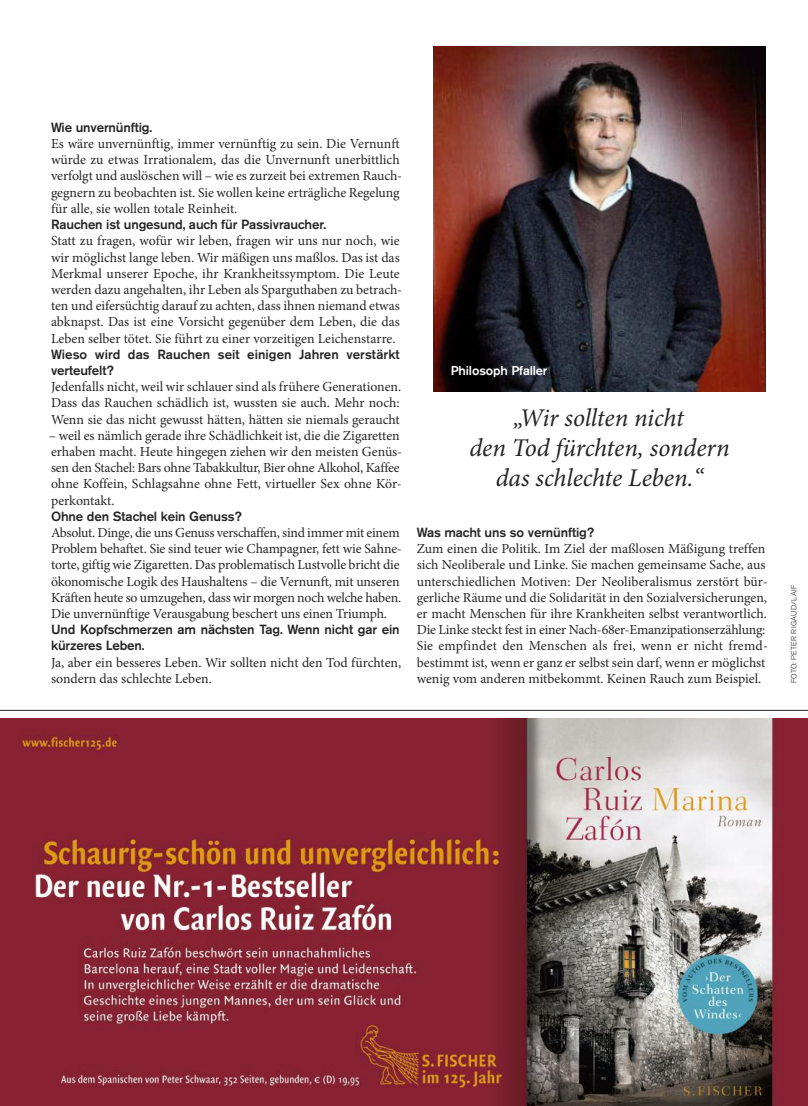
<style>
.page{position:relative;width:808px;height:1106px;background:#fff}
.page>*{position:absolute;margin:0;border:0;box-sizing:border-box;transform-origin:0 0}
.t1{font:italic 25.5px/30px "Minion Pro";letter-spacing:-.005em;color:#272627;text-align:center}
.t2{font:13.8px/16.2px "Minion Pro";letter-spacing:-.005em;color:#272627}
.t3{font:500 13.2px/16.2px "Akzidenz Grotesk Pro";letter-spacing:-.01em;color:#272627}
.t4{font:500 12.75px "Akzidenz Grotesk Pro";letter-spacing:-.01em;color:#fff}
.t5{font:300 7.5px "Akzidenz Grotesk Pro";letter-spacing:.025em;color:#272627}
</style>
<div class="page">
<hr style="left:0;top:710px;width:808px;height:1px;background:#272627">
<img style="left:434px;top:47px;width:331px;height:344px">
<img style="left:0;top:719px;width:808px;height:387px">
<p class="t3" style="left:51px;top:120px;width:103px">Wie unvernünftig.</p>
<p class="t2" style="left:51px;top:137px;width:353px">Es wäre unvernünftig, immer vernünftig zu sein. Die Vernunft würde zu etwas Irrationalem, das die Unvernunft unerbittlich verfolgt und auslöschen will – wie es zurzeit bei extremen Rauch&shy;gegnern zu beobachten ist. Sie wollen keine erträgliche Regelung für alle, sie wollen totale Reinheit.</p>
<p class="t3" style="left:51px;top:217px;width:277px">Rauchen ist ungesund, auch für Passivraucher.</p>
<p class="t2" style="left:51px;top:234px;width:353px">Statt zu fragen, wofür wir leben, fragen wir uns nur noch, wie wir möglichst lange leben. Wir mäßigen uns maßlos. Das ist das Merkmal unserer Epoche, ihr Krankheitssymptom. Die Leute werden dazu angehalten, ihr Leben als Sparguthaben zu betrach&shy;ten und eifersüchtig darauf zu achten, dass ihnen niemand etwas abknapst. Das ist eine Vorsicht gegenüber dem Leben, die das Leben selber tötet. Sie führt zu einer vorzeitigen Leichenstarre.</p>
<p class="t3" style="left:51px;top:347px;width:350px">Wieso wird das Rauchen seit einigen Jahren verstärkt verteufelt?</p>
<p class="t2" style="left:51px;top:380px;width:352px;text-align:justify">Jedenfalls nicht, weil wir schlauer sind als frühere Generationen.<br>Dass das Rauchen schädlich ist, wussten sie auch. Mehr noch:<br>Wenn sie das nicht gewusst hätten, hätten sie niemals geraucht</p>
<p class="t2" style="left:49px;top:428px;width:355px">– weil es nämlich gerade ihre Schädlichkeit ist, die die Zigaretten erhaben macht. Heute hingegen ziehen wir den meisten Genüs&shy;sen den Stachel: Bars ohne Tabakkultur, Bier ohne Alkohol, Kaffee ohne Koffein, Schlagsahne ohne Fett, virtueller Sex ohne Kör&shy;perkontakt.</p>
<p class="t3" style="left:51px;top:509px;width:192px">Ohne den Stachel kein Genuss?</p>
<p class="t2" style="left:51px;top:526px;width:352px">Absolut. Dinge, die uns Genuss verschaffen, sind immer mit einem Problem behaftet. Sie sind teuer wie Champagner, fett wie Sahne&shy;torte, giftig wie Zigaretten. Das problematisch Lustvolle bricht die ökonomische Logik des Haushaltens – die Vernunft, mit unseren Kräften heute so umzugehen, dass wir morgen noch welche haben.<br>Die unvernünftige Verausgabung beschert uns einen Triumph.</p>
<p class="t3" style="left:51px;top:622px;width:350px">Und Kopfschmerzen am nächsten Tag. Wenn nicht gar ein kürzeres Leben.</p>
<p class="t2" style="left:51px;top:655px;width:352px">Ja, aber ein besseres Leben. Wir sollten nicht den Tod fürchten, sondern das schlechte Leben.</p>
<p class="t4" style="left:451px;top:366px;width:98px">Philosoph Pfaller</p>
<h1 class="t1" style="left:469px;top:405px;width:262px">„Wir sollten nicht<br>den Tod fürchten, sondern das schlechte Leben.“</h1>
<p class="t3" style="left:417px;top:525px;width:179px">Was macht uns so vernünftig?</p>
<p class="t2" style="left:417px;top:542px;width:353px">Zum einen die Politik. Im Ziel der maßlosen Mäßigung treffen sich Neoliberale und Linke. Sie machen gemeinsame Sache, aus unterschiedlichen Motiven: Der Neoliberalismus zerstört bür&shy;gerliche Räume und die Solidarität in den Sozialversicherungen, er macht Menschen für ihre Krankheiten selbst verantwortlich.<br>Die Linke steckt fest in einer Nach-68er-Emanzipationserzählung:<br>Sie empfindet den Menschen als frei, wenn er nicht fremd&shy;bestimmt ist, wenn er ganz er selbst sein darf, wenn er möglichst wenig vom anderen mitbekommt. Keinen Rauch zum Beispiel.</p>
<p class="t5" style="left:791px;top:683px;width:99px;rotate:-90deg">FOTO: PETER RIGAUD/LAIF</p>
</div>
